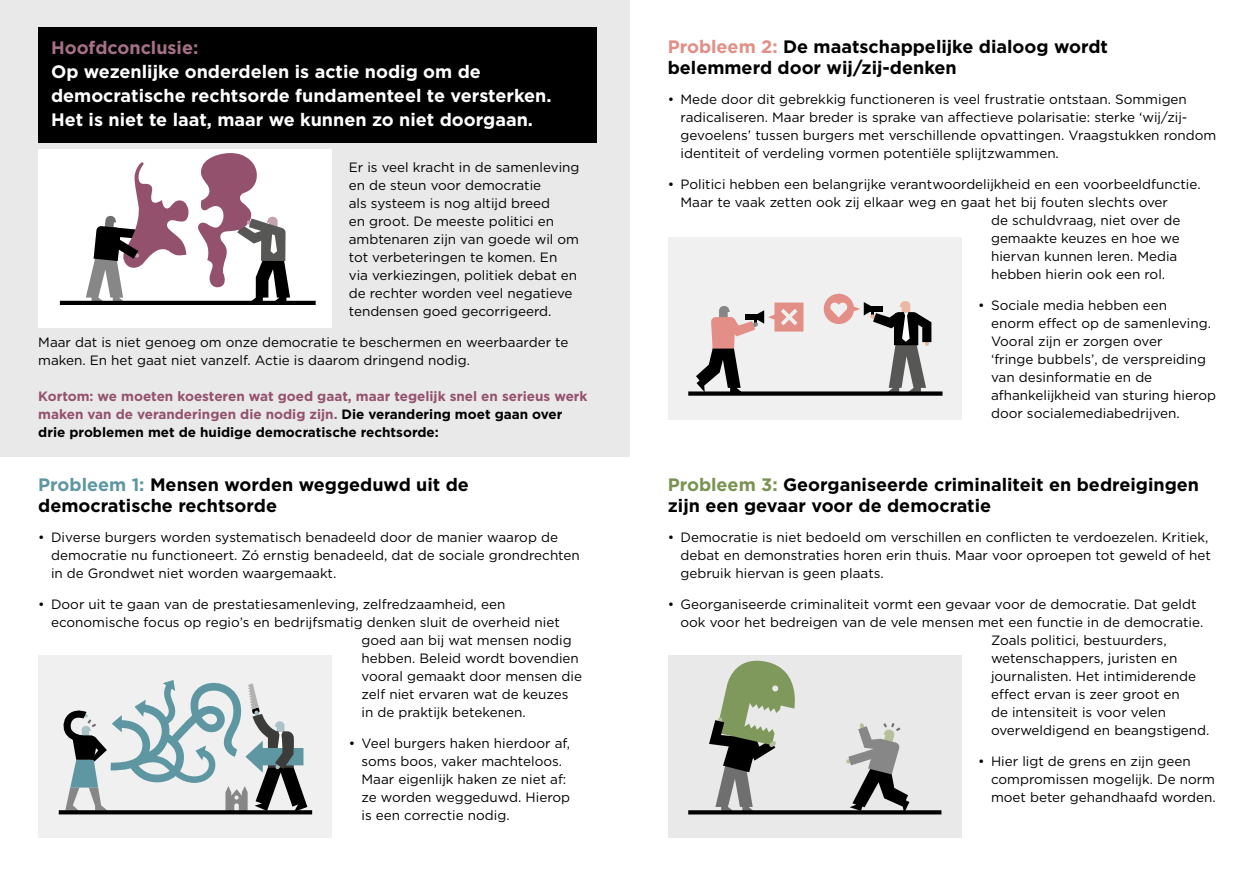
<style>
.page{position:relative;width:1259px;height:893px;background:#fff}
.page>*{position:absolute;margin:0;border:0;box-sizing:border-box;transform-origin:0 0}
.t1{font:700 18px/21.6px "Gotham";color:#000}
.t2{font:700 18px/24px "Gotham";color:#fff}
.t3{font:700 18px "Gotham";color:#a67086}
.t4{font:13.5px/18px "Gotham";color:#000}
.t5{font:700 13.5px/18px "Gotham";color:#93516e}
.s1{color:#000}
.s2{color:#5e97a2}
.s3{color:#e38e86}
.s4{color:#7a9351}
</style>
<div class="page">
<div style="left:0;top:0;width:629px;height:456px;background:#e9e9e9"></div>
<div style="left:38px;top:27px;width:559px;height:115px;background:#000"></div>
<div style="left:38px;top:655px;width:294px;height:183px;background:#f0f0f0"></div>
<hr style="left:59px;top:810px;width:253px;height:4px;background:#000">
<svg style="left:58px;top:680px;width:249px;height:132px"></svg>
<div style="left:668px;top:237px;width:293px;height:183px;background:#f0f0f0"></div>
<svg style="left:696px;top:303px;width:107px;height:88px"></svg>
<svg style="left:823px;top:294px;width:108px;height:97px"></svg>
<div style="left:688px;top:391px;width:254px;height:5px;background:#000"></div>
<div style="left:668px;top:655px;width:293px;height:183px;background:#e9e9e9"></div>
<hr style="left:688px;top:810px;width:253px;height:4px;background:#000">
<svg style="left:709px;top:660px;width:92px;height:151px"></svg>
<svg style="left:846px;top:723px;width:63px;height:88px"></svg>
<div style="left:38px;top:149px;width:294px;height:178px;background:#fff"></div>
<svg style="left:86px;top:162px;width:103px;height:139px"></svg>
<svg style="left:197px;top:153px;width:93px;height:148px"></svg>
<hr style="left:60px;top:301px;width:256px;height:4px;background:#000">
<h1 class="t3" style="left:51px;top:36px;width:149px">Hoofdconclusie:</h1>
<h1 class="t2" style="left:51px;top:60px;width:502px">Op wezenlijke onderdelen is actie nodig om de democratische rechtsorde fundamenteel te versterken.<br>Het is niet te laat, maar we kunnen zo niet doorgaan.</h1>
<p class="t4" style="left:349px;top:158px;width:232px">Er is veel kracht in de samenleving en de steun voor democratie<br>als systeem is nog altijd breed<br>en groot. De meeste politici en ambtenaren zijn van goede wil om tot verbeteringen te komen. En via verkiezingen, politiek debat en de rechter worden veel negatieve tendensen goed gecorrigeerd.</p>
<p class="t4" style="left:38px;top:333px;width:532px">Maar dat is niet genoeg om onze democratie te beschermen en weerbaarder te maken. En het gaat niet vanzelf. Actie is daarom dringend nodig.</p>
<p class="t5" style="left:38px;top:387px;width:551px">Kortom: we moeten koesteren wat goed gaat, maar tegelijk snel en serieus werk maken van de veranderingen die nodig zijn. <span class="s1">Die verandering moet gaan over drie problemen met de huidige democratische rechtsorde:</span></p>
<h1 class="t1" style="left:38px;top:473px;width:432px"><span class="s2">Probleem 1:</span> Mensen worden weggeduwd uit de democratische rechtsorde</h1>
<p class="t4" style="left:51px;top:528px;width:530px;text-indent:-13px">• Diverse burgers worden systematisch benadeeld door de manier waarop de democratie nu functioneert. Zó ernstig benadeeld, dat de sociale grondrechten in de Grondwet niet worden waargemaakt.</p>
<p class="t4" style="left:38px;top:595px;width:468px">• Door uit te gaan van de prestatiesamenleving, zelfredzaamheid, een</p>
<p class="t4" style="left:51px;top:613px;width:510px">economische focus op regio’s en bedrijfsmatig denken sluit de overheid niet</p>
<p class="t4" style="left:361px;top:631px;width:212px">goed aan bij wat mensen nodig</p>
<p class="t4" style="left:361px;top:649px;width:219px">hebben. Beleid wordt bovendien</p>
<p class="t4" style="left:361px;top:667px;width:222px">vooral gemaakt door mensen die</p>
<p class="t4" style="left:361px;top:685px;width:208px">zelf niet ervaren wat de keuzes</p>
<p class="t4" style="left:361px;top:703px;width:166px">in de praktijk betekenen.</p>
<p class="t4" style="left:361px;top:734px;width:210px;text-indent:-13px">• Veel burgers haken hierdoor af, soms boos, vaker machteloos.<br>Maar eigenlijk haken ze niet af: ze worden weggeduwd. Hierop is een correctie nodig.</p>
<h1 class="t1" style="left:668px;top:35px;width:442px"><span class="s3">Probleem 2:</span> De maatschappelijke dialoog wordt belemmerd door wij/zij-denken</h1>
<p class="t4" style="left:680px;top:90px;width:537px;text-indent:-13px">• Mede door dit gebrekkig functioneren is veel frustratie ontstaan. Sommigen radicaliseren. Maar breder is sprake van affectieve polarisatie: sterke ‘wij/zij&shy;gevoelens’ tussen burgers met verschillende opvattingen. Vraagstukken rondom identiteit of verdeling vormen potentiële splijtzwammen.</p>
<p class="t4" style="left:668px;top:175px;width:534px">• Politici hebben een belangrijke verantwoordelijkheid en een voorbeeldfunctie.</p>
<p class="t4" style="left:680px;top:193px;width:489px">Maar te vaak zetten ook zij elkaar weg en gaat het bij fouten slechts over</p>
<p class="t4" style="left:991px;top:211px;width:191px">de schuldvraag, niet over de</p>
<p class="t4" style="left:991px;top:229px;width:190px">gemaakte keuzes en hoe we</p>
<p class="t4" style="left:991px;top:247px;width:188px">hiervan kunnen leren. Media</p>
<p class="t4" style="left:991px;top:265px;width:176px">hebben hierin ook een rol.</p>
<p class="t4" style="left:991px;top:296px;width:226px;text-indent:-13px">• Sociale media hebben een<br>enorm effect op de samenleving.<br>Vooral zijn er zorgen over<br>‘fringe bubbels’, de verspreiding van desinformatie en de afhankelijkheid van sturing hierop door socialemediabedrijven.</p>
<h1 class="t1" style="left:668px;top:473px;width:533px"><span class="s4">Probleem 3:</span> Georganiseerde criminaliteit en bedreigingen zijn een gevaar voor de democratie</h1>
<p class="t4" style="left:680px;top:528px;width:532px;text-indent:-13px">• Democratie is niet bedoeld om verschillen en conflicten te verdoezelen. Kritiek, debat en demonstraties horen erin thuis. Maar voor oproepen tot geweld of het gebruik hiervan is geen plaats.</p>
<p class="t4" style="left:668px;top:595px;width:530px">• Georganiseerde criminaliteit vormt een gevaar voor de democratie. Dat geldt</p>
<p class="t4" style="left:680px;top:613px;width:524px">ook voor het bedreigen van de vele mensen met een functie in de democratie.</p>
<p class="t4" style="left:991px;top:631px;width:177px">Zoals politici, bestuurders,</p>
<p class="t4" style="left:991px;top:649px;width:188px">wetenschappers, juristen en</p>
<p class="t4" style="left:991px;top:667px;width:207px">journalisten. Het intimiderende</p>
<p class="t4" style="left:991px;top:685px;width:190px">effect ervan is zeer groot en</p>
<p class="t4" style="left:991px;top:703px;width:177px">de intensiteit is voor velen</p>
<p class="t4" style="left:991px;top:721px;width:220px">overweldigend en beangstigend.</p>
<p class="t4" style="left:991px;top:752px;width:226px;text-indent:-13px">• Hier ligt de grens en zijn geen compromissen mogelijk. De norm moet beter gehandhaafd worden.</p>
</div>
